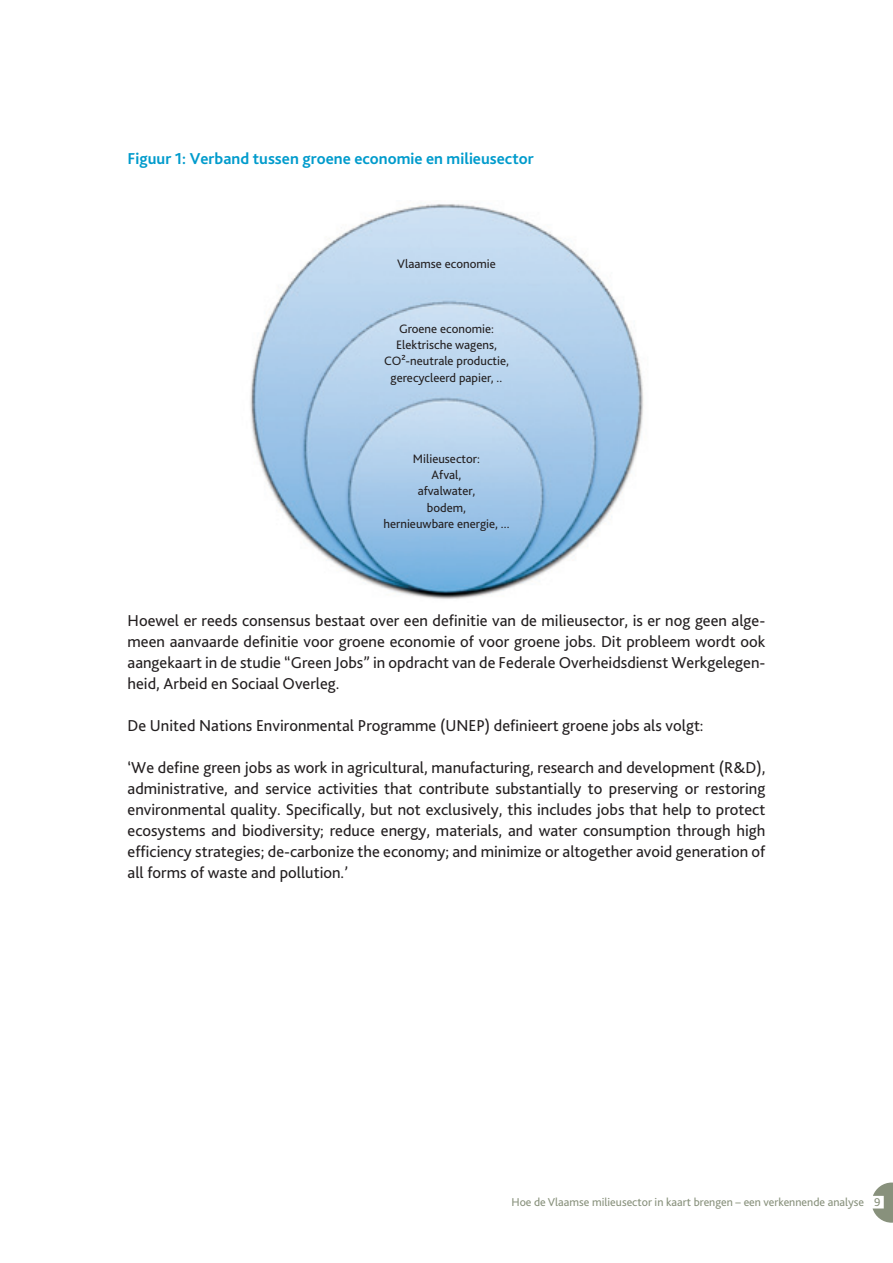
<style>
.page{position:relative;width:893px;height:1263px;background:#fff}
.page>*{position:absolute;margin:0;border:0;box-sizing:border-box;transform-origin:0 0}
.t1{font:16.5px/21px "Bliss 2";color:#231f20;text-align:justify}
.t2{font:700 16.5px "Bliss 2";color:#009bcc}
.t3{font:12.75px/16.4px "Bliss 2";color:#231f20;text-align:center}
.t4{font:11.85px "Bliss 2";color:#88917c}
</style>
<div class="page">
<svg style="left:873px;top:1182px;width:20px;height:41px"></svg>
<img style="left:250px;top:204px;width:394px;height:395px">
<p class="t2" style="left:128px;top:148px;width:408px">Figuur 1: Verband tussen groene economie en milieusector</p>
<p class="t3" style="left:397px;top:255px;width:100px">Vlaamse economie</p>
<p class="t3" style="left:384px;top:320px;width:126px">Groene economie:<br>Elektrische wagens,<br>CO²-neutrale productie, gerecycleerd papier, ..</p>
<p class="t3" style="left:383px;top:450px;width:128px">Milieusector:<br>Afval,<br>afvalwater,<br>bodem,<br>hernieuwbare energie, ...</p>
<p class="t1" style="left:128px;top:609px;width:639px">Hoewel er reeds consensus bestaat over een definitie van de milieusector, is er nog geen alge&shy;meen aanvaarde definitie voor groene economie of voor groene jobs. Dit probleem wordt ook aangekaart in de studie “Green Jobs” in opdracht van de Federale Overheidsdienst Werkgelegen&shy;heid, Arbeid en Sociaal Overleg.</p>
<p class="t1" style="left:128px;top:714px;width:578px">De United Nations Environmental Programme (UNEP) definieert groene jobs als volgt:</p>
<p class="t1" style="left:128px;top:756px;width:639px">‘We define green jobs as work in agricultural, manufacturing, research and development (R&amp;D), administrative, and service activities that contribute substantially to preserving or restoring environmental quality. Specifically, but not exclusively, this includes jobs that help to protect ecosystems and biodiversity; reduce energy, materials, and water consumption through high efficiency strategies; de-carbonize the economy; and minimize or altogether avoid generation of all forms of waste and pollution.’</p>
<p class="t4" style="left:511px;top:1195px;width:371px">Hoe de Vlaamse milieusector in kaart brengen – een verkennende analyse 9</p>
</div>
